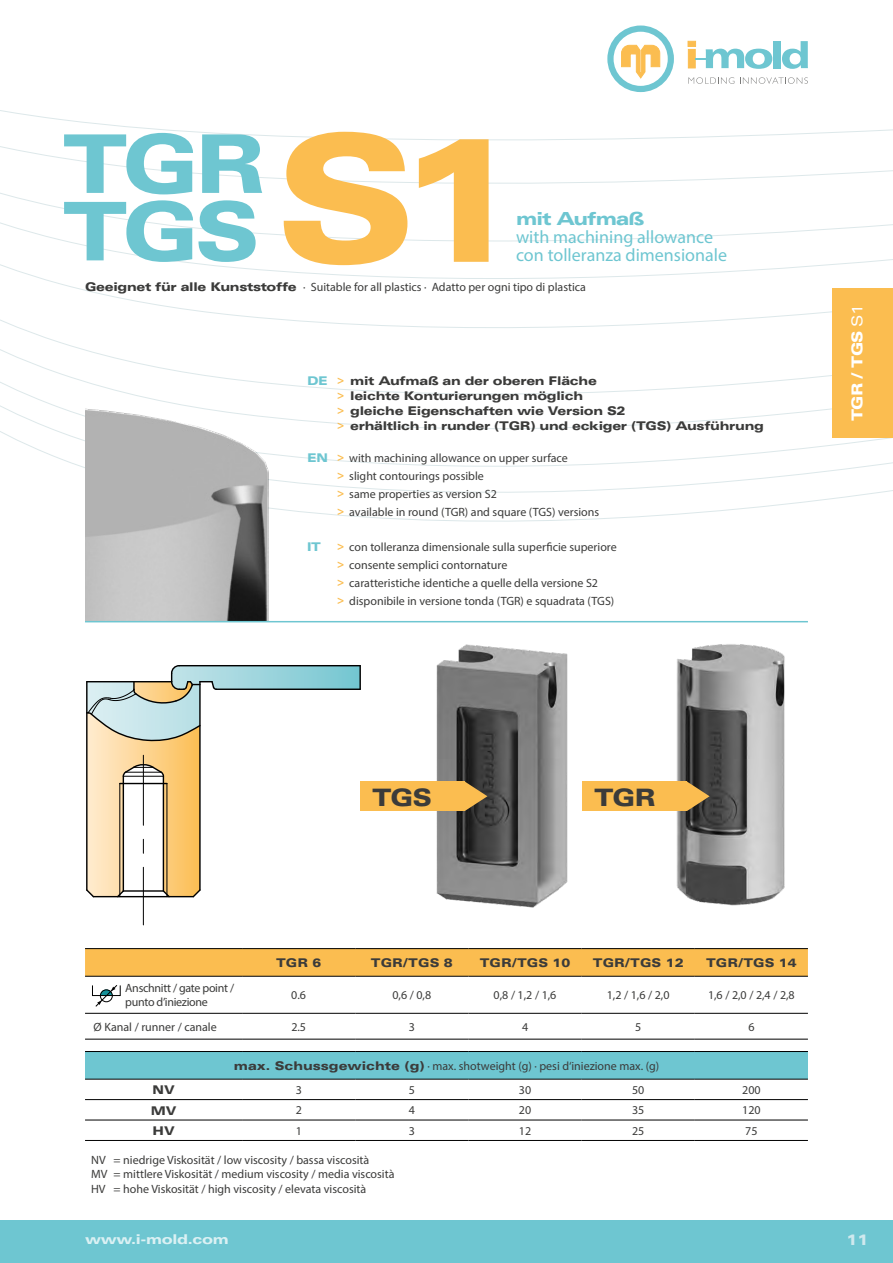
<style>
.page{position:relative;width:893px;height:1263px;background:#fff}
.page>*{position:absolute;margin:0;border:0;box-sizing:border-box;transform-origin:0 0}
.t1{font:900 expanded 81px/67.5px "Univers";letter-spacing:-.075em;color:#6ec6d1}
.t2{font:900 expanded 24px "Univers";letter-spacing:-.05em;color:#3b3b3a}
.t3{font:18px/18px "Myriad Pro";color:#6ec6d1}
.t4{font:900 expanded 18px "Univers";letter-spacing:-.05em;color:#6ec6d1}
.t5{font:900 expanded 15px "Univers";letter-spacing:-.05em;color:#fff}
.t6{font:900 expanded 15px "Univers";color:#cfe9ee}
.t7{font:900 expanded 13.5px "Univers";letter-spacing:-.025em;color:#fff}
.t8{font:12px/18px "Myriad Pro";color:#3b3b3a}
.t9{font:900 expanded 12px/15px "Univers";letter-spacing:-.025em;color:#3b3b3a}
.t10{font:12px/14.4px "Myriad Pro";letter-spacing:-.025em;color:#3b3b3a}
.t11{font:900 expanded 12px "Univers";color:#6ec6d1}
.s1{font-size:175.5px;color:#fbbd50}
.s2{font-family:"Univers";font-weight:900;font-stretch:expanded}
.s3{color:#6ec6d1}
.s4{font-family:"Myriad Pro";font-weight:700;font-stretch:normal;color:#fbbd50}
.s5{font-family:"Univers";font-weight:900;font-stretch:expanded;color:#6ec6d1}
.s6{font-weight:700;color:#fbbd50}
.s7{font-weight:400}
</style>
<div class="page">
<svg style="left:0;top:337px;width:833px;height:69px"></svg>
<svg style="left:0;top:25px;width:893px;height:262px"></svg>
<svg style="left:688px;top:41px;width:84px;height:28px"></svg>
<div style="left:773px;top:41px;width:8px;height:27px;background:#6ec6d1"></div>
<svg style="left:782px;top:41px;width:26px;height:28px"></svg>
<svg style="left:688px;top:77px;width:46px;height:7px"></svg>
<svg style="left:740px;top:77px;width:68px;height:7px"></svg>
<svg style="left:607px;top:26px;width:67px;height:66px"></svg>
<div style="left:0;top:1220px;width:893px;height:43px;background:#6ec6d1"></div>
<img style="left:664px;top:622px;width:144px;height:284px">
<img style="left:423px;top:622px;width:160px;height:286px">
<div style="left:360px;top:781px;width:105px;height:30px;background:#fbbd50"></div>
<svg style="left:465px;top:781px;width:22px;height:30px"></svg>
<div style="left:583px;top:781px;width:104px;height:30px;background:#fbbd50"></div>
<svg style="left:687px;top:781px;width:23px;height:30px"></svg>
<hr style="left:359px;top:666px;width:2px;height:23px;background:#000">
<svg style="left:86px;top:665px;width:274px;height:260px"></svg>
<svg style="left:85px;top:949px;width:723px;height:27px;background:#f7ba4e"></svg>
<svg style="left:85px;top:996px;width:723px;height:124px"></svg>
<div style="left:85px;top:1051px;width:723px;height:28px;background:#6ec6d1"></div>
<hr style="left:85px;top:948px;width:157px;height:1px;background:#000">
<hr style="left:242px;top:948px;width:113px;height:1px;background:#000">
<hr style="left:355px;top:948px;width:113px;height:1px;background:#000">
<hr style="left:468px;top:948px;width:114px;height:1px;background:#000">
<hr style="left:582px;top:948px;width:113px;height:1px;background:#000">
<hr style="left:695px;top:948px;width:113px;height:1px;background:#000">
<hr style="left:85px;top:976px;width:157px;height:1px;background:#000">
<hr style="left:242px;top:976px;width:113px;height:1px;background:#000">
<hr style="left:355px;top:976px;width:113px;height:1px;background:#000">
<hr style="left:468px;top:976px;width:114px;height:1px;background:#000">
<hr style="left:582px;top:976px;width:113px;height:1px;background:#000">
<hr style="left:695px;top:976px;width:113px;height:1px;background:#000">
<hr style="left:85px;top:1013px;width:157px;height:1px;background:#000">
<hr style="left:242px;top:1013px;width:113px;height:1px;background:#000">
<hr style="left:355px;top:1013px;width:113px;height:1px;background:#000">
<hr style="left:468px;top:1013px;width:114px;height:1px;background:#000">
<hr style="left:582px;top:1013px;width:113px;height:1px;background:#000">
<hr style="left:695px;top:1013px;width:113px;height:1px;background:#000">
<hr style="left:85px;top:1039px;width:157px;height:1px;background:#000">
<hr style="left:242px;top:1039px;width:113px;height:1px;background:#000">
<hr style="left:355px;top:1039px;width:113px;height:1px;background:#000">
<hr style="left:468px;top:1039px;width:114px;height:1px;background:#000">
<hr style="left:582px;top:1039px;width:113px;height:1px;background:#000">
<hr style="left:695px;top:1039px;width:113px;height:1px;background:#000">
<hr style="left:85px;top:1051px;width:157px;height:1px;background:#000">
<hr style="left:242px;top:1051px;width:113px;height:1px;background:#000">
<hr style="left:355px;top:1051px;width:113px;height:1px;background:#000">
<hr style="left:468px;top:1051px;width:114px;height:1px;background:#000">
<hr style="left:582px;top:1051px;width:113px;height:1px;background:#000">
<hr style="left:695px;top:1051px;width:113px;height:1px;background:#000">
<hr style="left:85px;top:1079px;width:157px;height:1px;background:#000">
<hr style="left:242px;top:1079px;width:113px;height:1px;background:#000">
<hr style="left:355px;top:1079px;width:113px;height:1px;background:#000">
<hr style="left:468px;top:1079px;width:114px;height:1px;background:#000">
<hr style="left:582px;top:1079px;width:113px;height:1px;background:#000">
<hr style="left:695px;top:1079px;width:113px;height:1px;background:#000">
<hr style="left:85px;top:1099px;width:157px;height:1px;background:#000">
<hr style="left:242px;top:1099px;width:113px;height:1px;background:#000">
<hr style="left:355px;top:1099px;width:113px;height:1px;background:#000">
<hr style="left:468px;top:1099px;width:114px;height:1px;background:#000">
<hr style="left:582px;top:1099px;width:113px;height:1px;background:#000">
<hr style="left:695px;top:1099px;width:113px;height:1px;background:#000">
<hr style="left:85px;top:1120px;width:157px;height:1px;background:#000">
<hr style="left:242px;top:1120px;width:113px;height:1px;background:#000">
<hr style="left:355px;top:1120px;width:113px;height:1px;background:#000">
<hr style="left:468px;top:1120px;width:114px;height:1px;background:#000">
<hr style="left:582px;top:1120px;width:113px;height:1px;background:#000">
<hr style="left:695px;top:1120px;width:113px;height:1px;background:#000">
<hr style="left:85px;top:1140px;width:157px;height:1px;background:#000">
<hr style="left:242px;top:1140px;width:113px;height:1px;background:#000">
<hr style="left:355px;top:1140px;width:113px;height:1px;background:#000">
<hr style="left:468px;top:1140px;width:114px;height:1px;background:#000">
<hr style="left:582px;top:1140px;width:113px;height:1px;background:#000">
<hr style="left:695px;top:1140px;width:113px;height:1px;background:#000">
<svg style="left:95px;top:987px;width:23px;height:20px"></svg>
<div style="left:92px;top:985px;width:29px;height:11px;border:1px solid #000"></div>
<img style="left:85px;top:404px;width:366px;height:217px">
<div style="left:833px;top:288px;width:60px;height:149px;background:#fbbd50"></div>
<hr style="left:85px;top:621px;width:723px;height:1px;background:#6ec6d1">
<h1 class="t1" style="left:62px;top:130px;width:465px">TGR<br>TGS <span class="s1">S1</span></h1>
<h3 class="t4" style="left:516px;top:208px;width:130px">mit Aufmaß</h3>
<h3 class="t3" style="left:516px;top:227px;width:213px">with machining allowance con tolleranza dimensionale</h3>
<p class="t8" style="left:85px;top:278px;width:502px"><span class="s2">Geeignet für alle Kunststoffe</span> · Suitable for all plastics · Adatto per ogni tipo di plastica</p>
<p class="t9" style="left:337px;top:373px;width:428px;text-indent:-30px"><span class="s3">DE</span> <span class="s4">&gt;</span> mit Aufmaß an der oberen Fläche<br><span class="s4">&gt;</span> leichte Konturierungen möglich<br><span class="s4">&gt;</span> gleiche Eigenschaften wie Version S2<br><span class="s4">&gt;</span> erhältlich in runder (TGR) und eckiger (TGS) Ausführung</p>
<p class="t8" style="left:337px;top:449px;width:264px;text-indent:-30px"><span class="s5">EN</span> <span class="s6">&gt;</span> with machining allowance on upper surface<br><span class="s6">&gt;</span> slight contourings possible<br><span class="s6">&gt;</span> same properties as version S2<br><span class="s6">&gt;</span> available in round (TGR) and square (TGS) versions</p>
<p class="t11" style="left:307px;top:540px;width:15px">IT</p>
<p class="t8" style="left:337px;top:538px;width:281px"><span class="s6">&gt;</span> con tolleranza dimensionale sulla superficie superiore <span class="s6">&gt;</span> consente semplici contornature<br><span class="s6">&gt;</span> caratteristiche identiche a quelle della versione S2<br><span class="s6">&gt;</span> disponibile in versione tonda (TGR) e squadrata (TGS)</p>
<p class="t5" style="left:848px;top:421px;width:119px;rotate:-90deg">TGR / TGS <span class="s7">S1</span></p>
<h2 class="t2" style="left:372px;top:783px;width:61px">TGS</h2>
<h2 class="t2" style="left:594px;top:783px;width:63px">TGR</h2>
<p class="t9" style="left:276px;top:955px;width:47px">TGR 6</p>
<p class="t9" style="left:371px;top:955px;width:83px">TGR/TGS 8</p>
<p class="t9" style="left:480px;top:955px;width:92px">TGR/TGS 10</p>
<p class="t9" style="left:593px;top:955px;width:92px">TGR/TGS 12</p>
<p class="t9" style="left:706px;top:955px;width:92px">TGR/TGS 14</p>
<p class="t10" style="left:125px;top:981px;width:110px">Anschnitt / gate point / punto d’iniezione</p>
<p class="t8" style="left:291px;top:986px;width:16px">0.6</p>
<p class="t8" style="left:392px;top:986px;width:40px">0,6 / 0,8</p>
<p class="t8" style="left:494px;top:986px;width:64px">0,8 / 1,2 / 1,6</p>
<p class="t8" style="left:607px;top:986px;width:64px">1,2 / 1,6 / 2,0</p>
<p class="t8" style="left:708px;top:986px;width:88px">1,6 / 2,0 / 2,4 / 2,8</p>
<p class="t8" style="left:94px;top:1017px;width:125px">Ø Kanal / runner / canale</p>
<p class="t8" style="left:291px;top:1017px;width:16px">2.5</p>
<p class="t8" style="left:409px;top:1017px;width:8px">3</p>
<p class="t8" style="left:522px;top:1017px;width:8px">4</p>
<p class="t8" style="left:635px;top:1017px;width:8px">5</p>
<p class="t8" style="left:748px;top:1017px;width:8px">6</p>
<p class="t8" style="left:234px;top:1057px;width:427px"><span class="s2">max. Schussgewichte (g)</span> · max. shotweight (g) · pesi d‘iniezione max. (g)</p>
<p class="t9" style="left:153px;top:1082px;width:24px">NV</p>
<p class="t8" style="left:296px;top:1081px;width:8px">3</p>
<p class="t8" style="left:409px;top:1081px;width:8px">5</p>
<p class="t8" style="left:519px;top:1081px;width:14px">30</p>
<p class="t8" style="left:632px;top:1081px;width:14px">50</p>
<p class="t8" style="left:742px;top:1081px;width:20px">200</p>
<p class="t9" style="left:151px;top:1103px;width:27px">MV</p>
<p class="t8" style="left:296px;top:1101px;width:8px">2</p>
<p class="t8" style="left:409px;top:1101px;width:8px">4</p>
<p class="t8" style="left:519px;top:1101px;width:14px">20</p>
<p class="t8" style="left:632px;top:1101px;width:14px">35</p>
<p class="t8" style="left:742px;top:1101px;width:20px">120</p>
<p class="t9" style="left:153px;top:1123px;width:24px">HV</p>
<p class="t8" style="left:296px;top:1121px;width:8px">1</p>
<p class="t8" style="left:409px;top:1121px;width:8px">3</p>
<p class="t8" style="left:519px;top:1121px;width:14px">12</p>
<p class="t8" style="left:632px;top:1121px;width:14px">25</p>
<p class="t8" style="left:745px;top:1121px;width:14px">75</p>
<p class="t8" style="left:91px;top:1152px;width:305px;line-height:14.4px">NV = niedrige Viskosität / low viscosity / bassa viscosità<br>MV = mittlere Viskosität / medium viscosity / media viscosità<br>HV = hohe Viskosität / high viscosity / elevata viscosità</p>
<p class="t7" style="left:85px;top:1231px;width:145px">www.i-mold.com</p>
<p class="t6" style="left:846px;top:1231px;width:24px">11</p>
</div>
